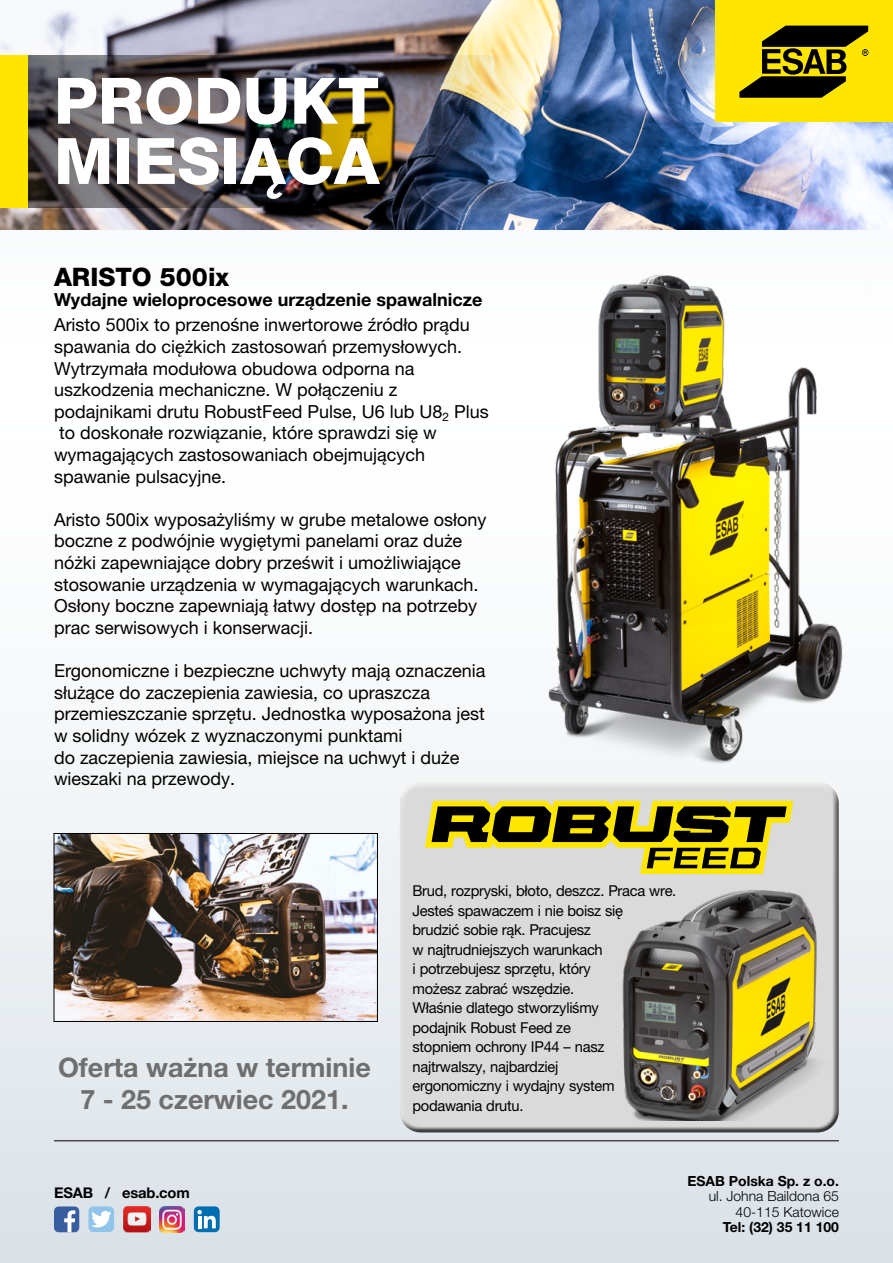
<style>
.page{position:relative;width:893px;height:1263px;background:#fff}
.page>*{position:absolute;margin:0;border:0;box-sizing:border-box;transform-origin:0 0}
.t1{font:800 64.05px/60.3px "Helvetica Neue LT Pro";color:#fff}
.t2{font:700 26.85px/32.2px "Helvetica Neue LT Pro";color:#706f6f;text-align:center}
.t3{font:800 25.5px "Helvetica Neue LT Pro";color:#000}
.t4{font:18px/21.6px "Helvetica Neue LT Pro";color:#000}
.t5{font:700 18px "Helvetica Neue LT Pro";color:#000}
.t6{font:15px/19.5px "Helvetica Neue LT Pro";letter-spacing:-.02em;color:#000}
.t7{font:700 14.7px "Helvetica Neue LT Std";letter-spacing:-.01em;color:#000}
.t8{font:700 13.95px "Helvetica Neue LT Pro";color:#000}
.t9{font:300 13.95px/15.3px "Helvetica Neue LT Pro";color:#000;text-align:right}
</style>
<div class="page">
<svg style="left:0;top:736px;width:893px;height:527px"></svg>
<svg style="left:89px;top:1206px;width:25px;height:26px"></svg>
<img style="left:159px;top:1206px;width:26px;height:26px">
<svg style="left:194px;top:1206px;width:26px;height:26px"></svg>
<svg style="left:54px;top:1206px;width:25px;height:26px"></svg>
<img style="left:123px;top:1206px;width:27px;height:26px">
<hr style="left:54px;top:1140px;width:785px;height:1px;background:#000">
<img style="left:0;top:0;width:893px;height:230px">
<div style="left:715px;top:1px;width:178px;height:121px;background:#ffe600"></div>
<svg style="left:739px;top:26px;width:129px;height:72px"></svg>
<img style="left:28px;top:55px;width:505px;height:152px">
<div style="left:0;top:55px;width:28px;height:152px;background:#ffe600"></div>
<img style="left:533px;top:274px;width:353px;height:497px">
<div style="left:393px;top:775px;width:448px;height:350px;background:#fff;opacity:.75"></div>
<div style="left:397px;top:788px;width:448px;height:346px;background:#000;opacity:.75"></div>
<svg style="left:425px;top:801px;width:368px;height:73px;background:#988f3f"></svg>
<img style="left:597px;top:877px;width:250px;height:243px">
<img style="left:56px;top:835px;width:320px;height:184px">
<div style="left:54px;top:833px;width:324px;height:188px;border:1px solid #000"></div>
<h1 class="t1" style="left:54px;top:71px;width:327px">PRODUKT<br>MIESIĄCA</h1>
<h3 class="t3" style="left:54px;top:262px;width:177px">ARISTO 500ix</h3>
<p class="t5" style="left:54px;top:288px;width:430px">Wydajne wieloprocesowe urządzenie spawalnicze</p>
<p class="t4" style="left:54px;top:314px;width:436px">Aristo 500ix to przenośne inwertorowe źródło prądu spawania do ciężkich zastosowań przemysłowych.<br>Wytrzymała modułowa obudowa odporna na uszkodzenia mechaniczne. W połączeniu z podajnikami drutu RobustFeed Pulse, U6 lub U8<sub>2</sub> Plus to doskonałe rozwiązanie, które sprawdzi się w wymagających zastosowaniach obejmujących spawanie pulsacyjne.</p>
<p class="t4" style="left:54px;top:508px;width:434px">Aristo 500ix wyposażyliśmy w grube metalowe osłony boczne z podwójnie wygiętymi panelami oraz duże nóżki zapewniające dobry prześwit i umożliwiające stosowanie urządzenia w wymagających warunkach.<br>Osłony boczne zapewniają łatwy dostęp na potrzeby prac serwisowych i konserwacji.</p>
<p class="t4" style="left:54px;top:660px;width:433px">Ergonomiczne i bezpieczne uchwyty mają oznaczenia służące do zaczepienia zawiesia, co upraszcza przemieszczanie sprzętu. Jednostka wyposażona jest w solidny wózek z wyznaczonymi punktami<br>do zaczepienia zawiesia, miejsce na uchwyt i duże wieszaki na przewody.</p>
<h2 class="t2" style="left:58px;top:1050px;width:314px">Oferta ważna w terminie<br>7 - 25 czerwiec 2021.</h2>
<p class="t7" style="left:54px;top:1183px;width:137px">ESAB / esab.com</p>
<p class="t6" style="left:413px;top:881px;width:265px">Brud, rozpryski, błoto, deszcz. Praca wre.<br>Jesteś spawaczem i nie boisz się<br>brudzić sobie rąk. Pracujesz<br>w najtrudniejszych warunkach<br>i potrzebujesz sprzętu, który<br>możesz zabrać wszędzie.<br>Właśnie dlatego stworzyliśmy<br>podajnik Robust Feed ze<br>stopniem ochrony IP44 – nasz najtrwalszy, najbardziej<br>ergonomiczny i wydajny system podawania drutu.</p>
<p class="t8" style="left:688px;top:1172px;width:153px">ESAB Polska Sp. z o.o.</p>
<p class="t9" style="left:709px;top:1188px;width:132px">ul. Johna Baildona 65<br>40-115 Katowice</p>
<p class="t8" style="left:723px;top:1218px;width:118px">Tel: (32) 35 11 100</p>
</div>
